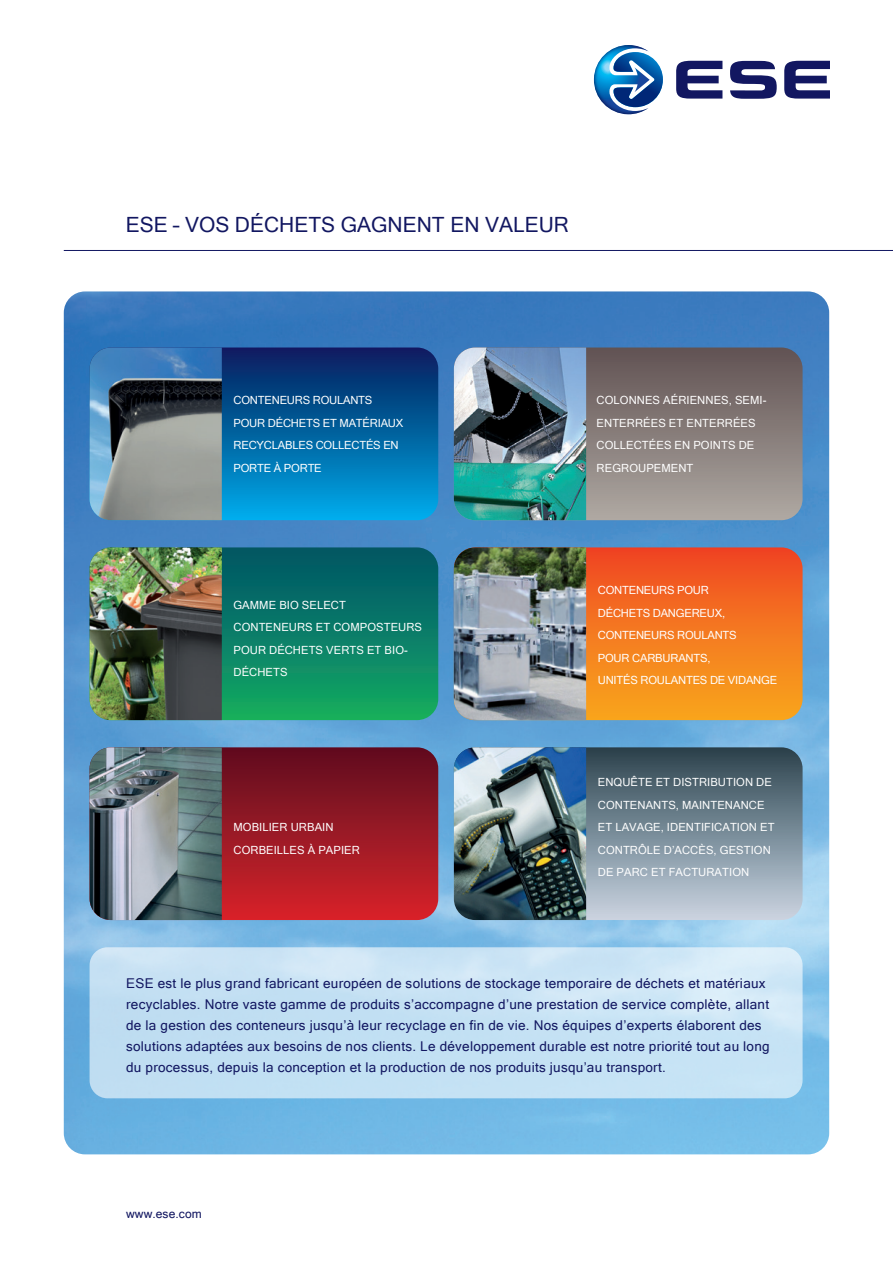
<style>
.page{position:relative;width:893px;height:1263px;background:#fff}
.page>*{position:absolute;margin:0;border:0;box-sizing:border-box;transform-origin:0 0}
.t1{font:21px "Microsoft Sans Serif";color:#121761}
.t2{font:13.5px/21px "Microsoft Sans Serif";letter-spacing:.02em;color:#121761}
.t3{font:12px "Microsoft Sans Serif";letter-spacing:.01em;color:#121761}
.t4{font:11.25px/22.5px "Microsoft Sans Serif";letter-spacing:.005em;color:#fff}
.t5{font:11.25px/22.5px "Microsoft Sans Serif";letter-spacing:-.02em;color:#fff}
</style>
<div class="page">
<img style="left:64px;top:291px;width:765px;height:863px">
<svg style="left:222px;top:347px;width:216px;height:173px"></svg>
<img style="left:90px;top:347px;width:132px;height:173px">
<svg style="left:586px;top:347px;width:217px;height:173px"></svg>
<img style="left:454px;top:347px;width:132px;height:173px">
<svg style="left:222px;top:547px;width:216px;height:173px"></svg>
<img style="left:90px;top:547px;width:132px;height:173px">
<svg style="left:586px;top:547px;width:217px;height:173px"></svg>
<img style="left:454px;top:547px;width:132px;height:173px">
<svg style="left:222px;top:747px;width:216px;height:173px"></svg>
<img style="left:90px;top:747px;width:132px;height:173px">
<svg style="left:586px;top:747px;width:217px;height:173px"></svg>
<img style="left:454px;top:747px;width:132px;height:173px">
<svg style="left:676px;top:61px;width:46px;height:38px"></svg>
<svg style="left:784px;top:61px;width:45px;height:38px"></svg>
<svg style="left:730px;top:61px;width:47px;height:38px"></svg>
<svg style="left:594px;top:45px;width:69px;height:69px"></svg>
<svg style="left:90px;top:947px;width:713px;height:151px;fill:#c5e2f4"></svg>
<hr style="left:64px;top:250px;width:829px;height:1px;background:#121761">
<h1 class="t1" style="left:126px;top:211px;width:445px">ESE – VOS DÉCHETS GAGNENT EN VALEUR</h1>
<p class="t5" style="left:233px;top:389px;width:171px">CONTENEURS ROULANTS<br>POUR DÉCHETS ET MATÉRIAUX<br>RECYCLABLES COLLECTÉS EN<br>PORTE À PORTE</p>
<p class="t4" style="left:597px;top:389px;width:171px">COLONNES AÉRIENNES, SEMI-<br>ENTERRÉES ET ENTERRÉES<br>COLLECTÉES EN POINTS DE<br>REGROUPEMENT</p>
<p class="t4" style="left:233px;top:593px;width:190px">GAMME BIO SELECT<br>CONTENEURS ET COMPOSTEURS<br>POUR DÉCHETS VERTS ET BIO-<br>DÉCHETS</p>
<p class="t4" style="left:233px;top:816px;width:128px">MOBILIER URBAIN<br>CORBEILLES À PAPIER</p>
<p class="t5" style="left:598px;top:579px;width:181px">CONTENEURS POUR<br>DÉCHETS DANGEREUX,<br>CONTENEURS ROULANTS<br>POUR CARBURANTS,<br>UNITÉS ROULANTES DE VIDANGE</p>
<p class="t4" style="left:598px;top:771px;width:178px">ENQUÊTE ET DISTRIBUTION DE<br>CONTENANTS, MAINTENANCE<br>ET LAVAGE, IDENTIFICATION ET<br>CONTRÔLE D’ACCÈS, GESTION<br>DE PARC ET FACTURATION</p>
<p class="t2" style="left:126px;top:972px;width:645px">ESE est le plus grand fabricant européen de solutions de stockage temporaire de déchets et matériaux recyclables. Notre vaste gamme de produits s’accompagne d’une prestation de service complète, allant de la gestion des conteneurs jusqu’à leur recyclage en fin de vie. Nos équipes d’experts élaborent des solutions adaptées aux besoins de nos clients. Le développement durable est notre priorité tout au long du processus, depuis la conception et la production de nos produits jusqu’au transport.</p>
<p class="t3" style="left:126px;top:1206px;width:77px">www.ese.com</p>
</div>
